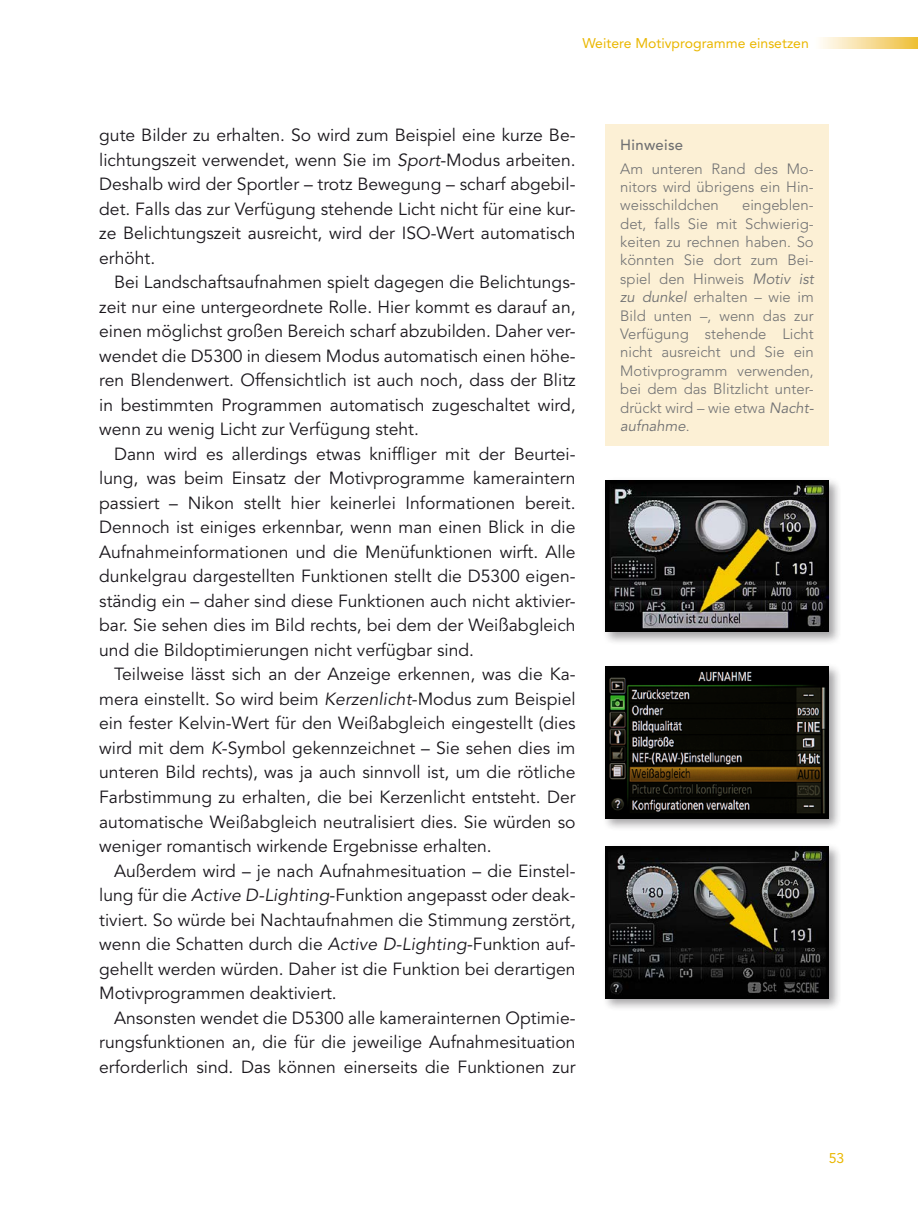
<style>
.page{position:relative;width:918px;height:1216px;background:#fff}
.page>*{position:absolute;margin:0;border:0;box-sizing:border-box;transform-origin:0 0}
.Fließtext_mit_Einzug{font:17.5px/24.5px "Avenir LT Pro";color:#1a171c;text-align:justify}
.Kästen___Text{font:300 14.88px/18.4px "Avenir LT Pro";color:#707173;text-align:justify}
.Kästen___Titel{font:500 14.88px "Avenir LT Pro";letter-spacing:.02em;color:#707173}
.t1{font:14px "Avenir LT Pro";color:#eab700}
.s1{font-style:italic}
.s2{font-weight:400;font-style:italic}
</style>
<div class="page">
<svg style="left:820px;top:37px;width:98px;height:11px"></svg>
<div style="left:605px;top:124px;width:223px;height:322px;background:#fcf0d5"></div>
<div style="left:602px;top:477px;width:240px;height:168px;background:#1a171c;opacity:.4"></div>
<img style="left:605px;top:480px;width:223px;height:152px">
<div style="left:602px;top:663px;width:240px;height:168px;background:#1a171c;opacity:.4"></div>
<img style="left:605px;top:666px;width:223px;height:152px">
<div style="left:602px;top:843px;width:240px;height:168px;background:#1a171c;opacity:.4"></div>
<img style="left:605px;top:846px;width:223px;height:152px">
<p class="t1" style="left:582px;top:35px;width:228px">Weitere Motivprogramme einsetzen</p>
<p class="Fließtext_mit_Einzug" style="left:99px;top:123px;width:478px">gute Bilder zu erhalten. So wird zum Beispiel eine kurze Be&shy;lichtungszeit verwendet, wenn Sie im <span class="s1">Sport</span>-Modus arbeiten.<br>Deshalb wird der Sportler – trotz Bewegung – scharf abgebil&shy;det. Falls das zur Verfügung stehende Licht nicht für eine kur&shy;ze Belichtungszeit ausreicht, wird der ISO-Wert automatisch erhöht.</p>
<p class="Fließtext_mit_Einzug" style="left:99px;top:270px;width:478px;text-indent:15px">Bei Landschaftsaufnahmen spielt dagegen die Belichtungs&shy;zeit nur eine untergeordnete Rolle. Hier kommt es darauf an, einen möglichst großen Bereich scharf abzubilden. Daher ver&shy;wendet die D5300 in diesem Modus automatisch einen höhe&shy;ren Blendenwert. Offensichtlich ist auch noch, dass der Blitz in bestimmten Programmen automatisch zugeschaltet wird, wenn zu wenig Licht zur Verfügung steht.</p>
<p class="Fließtext_mit_Einzug" style="left:99px;top:442px;width:478px;text-indent:15px">Dann wird es allerdings etwas kniffliger mit der Beurtei&shy;lung, was beim Einsatz der Motivprogramme kameraintern passiert – Nikon stellt hier keinerlei Informationen bereit.<br>Dennoch ist einiges erkennbar, wenn man einen Blick in die Aufnahmeinformationen und die Menüfunktionen wirft. Alle dunkelgrau dargestellten Funktionen stellt die D5300 eigen&shy;ständig ein – daher sind diese Funktionen auch nicht aktivier&shy;bar. Sie sehen dies im Bild rechts, bei dem der Weißabgleich und die Bildoptimierungen nicht verfügbar sind.</p>
<p class="Fließtext_mit_Einzug" style="left:99px;top:662px;width:478px;text-indent:15px">Teilweise lässt sich an der Anzeige erkennen, was die Ka&shy;mera einstellt. So wird beim <span class="s1">Kerzenlicht</span>-Modus zum Beispiel ein fester Kelvin-Wert für den Weißabgleich eingestellt (dies wird mit dem <span class="s1">K</span>-Symbol gekennzeichnet – Sie sehen dies im unteren Bild rechts), was ja auch sinnvoll ist, um die rötliche Farbstimmung zu erhalten, die bei Kerzenlicht entsteht. Der automatische Weißabgleich neutralisiert dies. Sie würden so weniger romantisch wirkende Ergebnisse erhalten.</p>
<p class="Fließtext_mit_Einzug" style="left:99px;top:858px;width:478px;text-indent:15px">Außerdem wird – je nach Aufnahmesituation – die Einstel&shy;lung für die <span class="s1">Active D-Lighting</span>-Funktion angepasst oder deak&shy;tiviert. So würde bei Nachtaufnahmen die Stimmung zerstört, wenn die Schatten durch die <span class="s1">Active D-Lighting</span>-Funktion auf&shy;gehellt werden würden. Daher ist die Funktion bei derartigen Motivprogrammen deaktiviert.</p>
<p class="Fließtext_mit_Einzug" style="left:99px;top:1005px;width:478px;text-indent:15px">Ansonsten wendet die D5300 alle kamerainternen Optimie&shy;rungsfunktionen an, die für die jeweilige Aufnahmesituation erforderlich sind. Das können einerseits die Funktionen zur</p>
<p class="Kästen___Titel" style="left:620px;top:136px;width:64px">Hinweise</p>
<p class="Kästen___Text" style="left:620px;top:159px;width:195px">Am unteren Rand des Mo&shy;nitors wird übrigens ein Hin&shy;weisschildchen</p>
<p class="Kästen___Text" style="left:620px;top:196px;width:195px;text-indent:122px">eingeblen&shy;det, falls Sie mit Schwierig&shy;keiten zu rechnen haben. So könnten Sie dort zum Bei&shy;spiel den Hinweis <span class="s2">Motiv ist zu dunkel</span> erhalten – wie im Bild unten –, wenn das zur Verfügung stehende Licht nicht ausreicht und Sie ein Motivprogramm verwenden, bei dem das Blitzlicht unter&shy;drückt wird – wie etwa <span class="s2">Nacht&shy;aufnahme</span>.</p>
<p class="t1" style="left:828px;top:1149px;width:17px">53</p>
</div>
